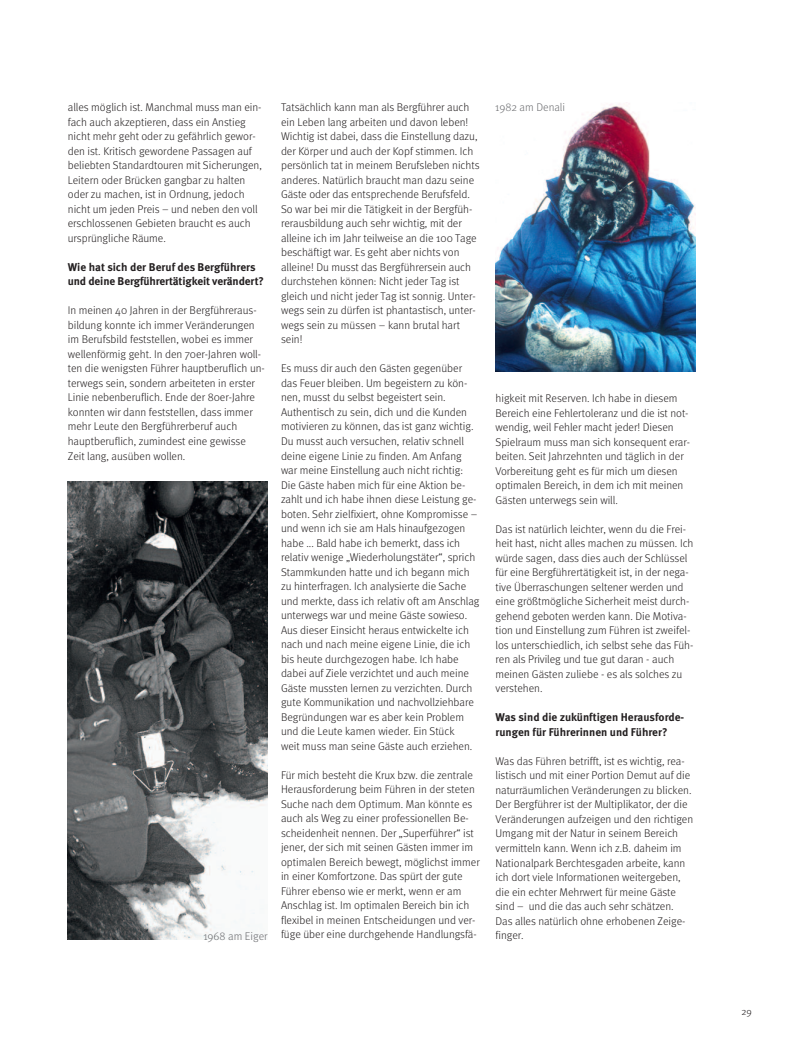
<style>
.page{position:relative;width:798px;height:1053px;background:#fff}
.page>*{position:absolute;margin:0;border:0;box-sizing:border-box;transform-origin:0 0}
.t1{font:300 11.25px/14.5px "Meta OT";color:#231f20}
.t2{font:700 11.25px/14.5px "Meta OT";letter-spacing:-.01em;color:#231f20}
.t3{font:300 11.25px "Meta OT";color:#6c6d70}
.t4{font:300 10px "Meta OT";color:#231f20}
</style>
<div class="page">
<img style="left:67px;top:481px;width:200px;height:458px">
<img style="left:495px;top:104px;width:199px;height:267px">
<p class="t1" style="left:68px;top:101px;width:195px">alles möglich ist. Manchmal muss man ein&shy;fach auch akzeptieren, dass ein Anstieg nicht mehr geht oder zu gefährlich gewor&shy;den ist. Kritisch gewordene Passagen auf beliebten Standardtouren mit Sicherungen, Leitern oder Brücken gangbar zu halten oder zu machen, ist in Ordnung, jedoch nicht um jeden Preis – und neben den voll erschlossenen Gebieten braucht es auch ursprüngliche Räume.</p>
<p class="t2" style="left:68px;top:260px;width:197px">Wie hat sich der Beruf des Bergführers und deine Bergführertätigkeit verändert?</p>
<p class="t1" style="left:68px;top:304px;width:198px">In meinen 40 Jahren in der Bergführeraus&shy;bildung konnte ich immer Veränderungen im Berufsbild feststellen, wobei es immer wellenförmig geht. In den 70er-Jahren woll&shy;ten die wenigsten Führer hauptberuflich un&shy;terwegs sein, sondern arbeiteten in erster Linie nebenberuflich. Ende der 80er-Jahre konnten wir dann feststellen, dass immer mehr Leute den Bergführerberuf auch hauptberuflich, zumindest eine gewisse Zeit lang, ausüben wollen.</p>
<p class="t3" style="left:203px;top:931px;width:66px">1968 am Eiger</p>
<p class="t1" style="left:281px;top:101px;width:200px">Tatsächlich kann man als Bergführer auch ein Leben lang arbeiten und davon leben!<br>Wichtig ist dabei, dass die Einstellung dazu, der Körper und auch der Kopf stimmen. Ich persönlich tat in meinem Berufsleben nichts anderes. Natürlich braucht man dazu seine Gäste oder das entsprechende Berufsfeld.<br>So war bei mir die Tätigkeit in der Bergfüh&shy;rerausbildung auch sehr wichtig, mit der alleine ich im Jahr teilweise an die 100 Tage beschäftigt war. Es geht aber nichts von alleine! Du musst das Bergführersein auch durchstehen können: Nicht jeder Tag ist gleich und nicht jeder Tag ist sonnig. Unter&shy;wegs sein zu dürfen ist phantastisch, unter&shy;wegs sein zu müssen – kann brutal hart sein!</p>
<p class="t1" style="left:281px;top:362px;width:200px">Es muss dir auch den Gästen gegenüber das Feuer bleiben. Um begeistern zu kön&shy;nen, musst du selbst begeistert sein.<br>Authentisch zu sein, dich und die Kunden motivieren zu können, das ist ganz wichtig.<br>Du musst auch versuchen, relativ schnell deine eigene Linie zu finden. Am Anfang war meine Einstellung auch nicht richtig:<br>Die Gäste haben mich für eine Aktion be&shy;zahlt und ich habe ihnen diese Leistung ge&shy;boten. Sehr zielfixiert, ohne Kompromisse – und wenn ich sie am Hals hinaufgezogen habe ... Bald habe ich bemerkt, dass ich relativ wenige „Wiederholungstäter“, sprich Stammkunden hatte und ich begann mich zu hinterfragen. Ich analysierte die Sache und merkte, dass ich relativ oft am Anschlag unterwegs war und meine Gäste sowieso.<br>Aus dieser Einsicht heraus entwickelte ich nach und nach meine eigene Linie, die ich bis heute durchgezogen habe. Ich habe dabei auf Ziele verzichtet und auch meine Gäste mussten lernen zu verzichten. Durch gute Kommunikation und nachvollziehbare Begründungen war es aber kein Problem und die Leute kamen wieder. Ein Stück<br>weit muss man seine Gäste auch erziehen.</p>
<p class="t1" style="left:281px;top:768px;width:200px">Für mich besteht die Krux bzw. die zentrale Herausforderung beim Führen in der steten Suche nach dem Optimum. Man könnte es auch als Weg zu einer professionellen Be&shy;scheidenheit nennen. Der „Superführer“ ist jener, der sich mit seinen Gästen immer im optimalen Bereich bewegt, möglichst immer in einer Komfortzone. Das spürt der gute Führer ebenso wie er merkt, wenn er am Anschlag ist. Im optimalen Bereich bin ich flexibel in meinen Entscheidungen und ver&shy;füge über eine durchgehende Handlungsfä-</p>
<p class="t3" style="left:495px;top:103px;width:71px">1982 am Denali</p>
<p class="t1" style="left:495px;top:392px;width:196px">higkeit mit Reserven. Ich habe in diesem Bereich eine Fehlertoleranz und die ist not&shy;wendig, weil Fehler macht jeder! Diesen Spielraum muss man sich konsequent erar&shy;beiten. Seit Jahrzehnten und täglich in der Vorbereitung geht es für mich um diesen optimalen Bereich, in dem ich mit meinen Gästen unterwegs sein will.</p>
<p class="t1" style="left:495px;top:522px;width:199px">Das ist natürlich leichter, wenn du die Frei&shy;heit hast, nicht alles machen zu müssen. Ich würde sagen, dass dies auch der Schlüssel für eine Bergführertätigkeit ist, in der nega&shy;tive Überraschungen seltener werden und eine größtmögliche Sicherheit meist durch&shy;gehend geboten werden kann. Die Motiva&shy;tion und Einstellung zum Führen ist zweifel&shy;los unterschiedlich, ich selbst sehe das Füh&shy;ren als Privileg und tue gut daran - auch meinen Gästen zuliebe - es als solches zu verstehen.</p>
<p class="t2" style="left:495px;top:711px;width:190px">Was sind die zukünftigen Herausforde&shy;rungen für Führerinnen und Führer?</p>
<p class="t1" style="left:495px;top:754px;width:199px">Was das Führen betrifft, ist es wichtig, rea&shy;listisch und mit einer Portion Demut auf die naturräumlichen Veränderungen zu blicken.<br>Der Bergführer ist der Multiplikator, der die Veränderungen aufzeigen und den richtigen Umgang mit der Natur in seinem Bereich vermitteln kann. Wenn ich z.B. daheim im Nationalpark Berchtesgaden arbeite, kann ich dort viele Informationen weitergeben, die ein echter Mehrwert für meine Gäste sind – und die das auch sehr schätzen.<br>Das alles natürlich ohne erhobenen Zeige&shy;finger.</p>
<p class="t4" style="left:741px;top:1007px;width:12px">29</p>
</div>
